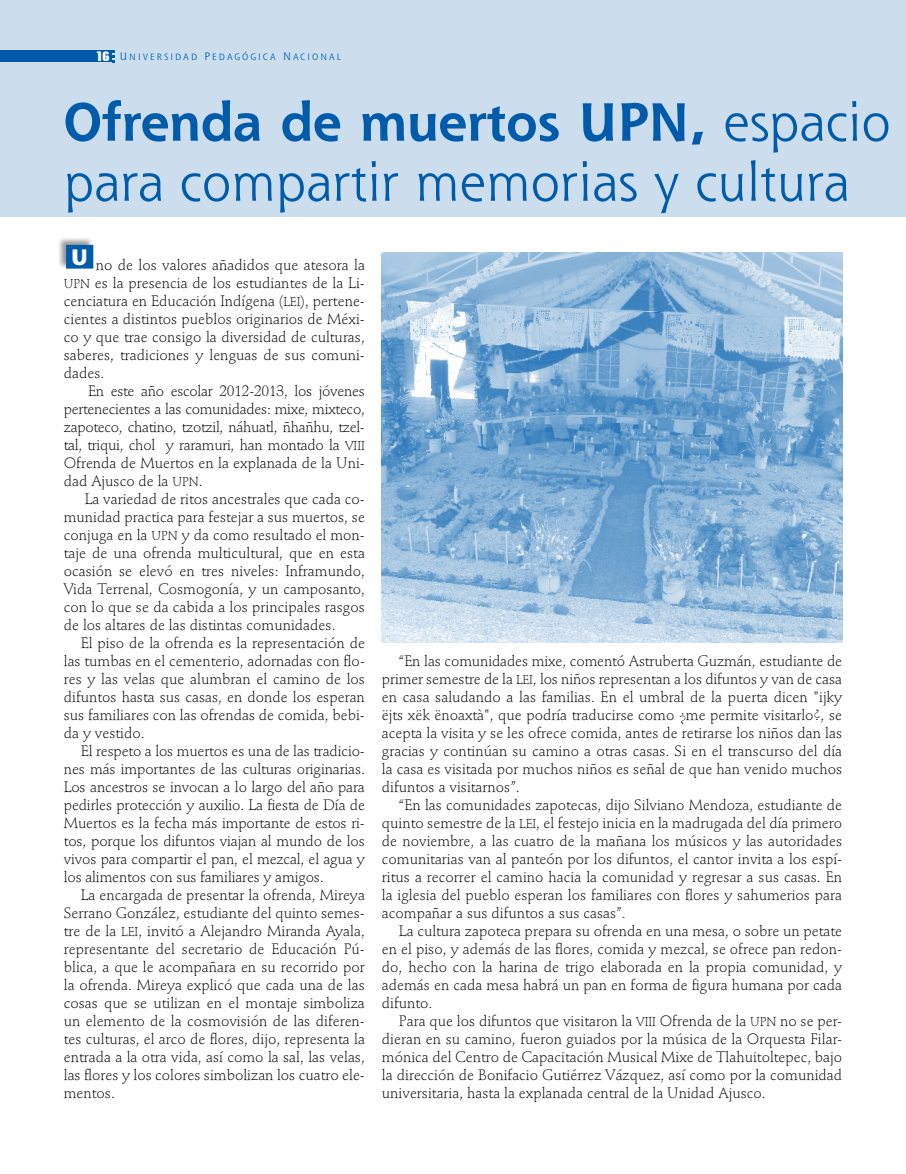
<style>
.page{position:relative;width:906px;height:1174px;background:#fff}
.page>*{position:absolute;margin:0;border:0;box-sizing:border-box;transform-origin:0 0}
.t1{font:52.5px/60px "Shannon";color:#005cab}
.t2{font:700 22.2px "Stone Sans";color:#fff}
.t3{font:300 15px/18px "Stempel Schneidler";color:#000;text-align:justify}
.t4{font:8.85px "Shannon Book SC850";letter-spacing:.235em;color:#005cab}
.s1{font-family:"Briem Akademi MM 900 400";font-size:13.5px;color:#fff}
.s2{font-size:10.5px}
.s3{font-weight:700}
.s4{font-family:"Stempel Schneidler Light SC850";font-weight:400;font-size:12.75px}
</style>
<div class="page">
<div style="left:0;top:0;width:906px;height:217px;background:#ccdeee"></div>
<div style="left:0;top:50px;width:111px;height:12px;background:#005cab"></div>
<svg style="left:113px;top:50px;width:2px;height:12px"></svg>
<div style="left:57px;top:236px;width:37px;height:33px;background:#000;opacity:.4"></div>
<div style="left:66px;top:245px;width:27px;height:24px;background:#005cab"></div>
<img style="left:382px;top:252px;width:460px;height:390px">
<p class="t4" style="left:95px;top:51px;width:247px"><span class="s1">16</span> <span class="s2">U</span>NIVERSIDAD <span class="s2">P</span>EDAGÓGICA <span class="s2">N</span> ACIONAL</p>
<h1 class="t1" style="left:64px;top:91px;width:828px"><span class="s3">Ofrenda de muertos UPN,</span> espacio para compartir memorias y cultura</h1>
<h2 class="t2" style="left:71px;top:244px;width:18px">U</h2>
<p class="t3" style="left:64px;top:256px;width:303px;text-indent:32px">no de los valores añadidos que atesora la <span class="s4">UPN</span> es la presencia de los estudiantes de la Li&shy;cenciatura en Educación Indígena (<span class="s4">LEI</span>), pertene&shy;cientes a distintos pueblos originarios de Méxi&shy;co y que trae consigo la diversidad de culturas, saberes, tradiciones y lenguas de sus comuni&shy;dades.</p>
<p class="t3" style="left:64px;top:382px;width:303px;text-indent:24px">En este año escolar 2012-2013, los jóvenes pertenecientes a las comunidades: mixe, mixteco, zapoteco, chatino, tzotzil, náhuatl, ñhañhu, tzel&shy;tal, triqui, chol y raramuri, han montado la <span class="s4">VIII </span>Ofrenda de Muertos en la explanada de la Uni&shy;dad Ajusco de la <span class="s4">UPN</span>.</p>
<p class="t3" style="left:64px;top:490px;width:303px;text-indent:21px">La variedad de ritos ancestrales que cada co&shy;munidad practica para festejar a sus muertos, se conjuga en la <span class="s4">UPN</span> y da como resultado el mon&shy;taje de una ofrenda multicultural, que en esta ocasión se elevó en tres niveles: Inframundo, Vida Terrenal, Cosmogonía, y un camposanto, con lo que se da cabida a los principales rasgos de los altares de las distintas comunidades.</p>
<p class="t3" style="left:64px;top:634px;width:303px;text-indent:17px">El piso de la ofrenda es la representación de las tumbas en el cementerio, adornadas con flo&shy;res y las velas que alumbran el camino de los difuntos hasta sus casas, en donde los esperan sus familiares con las ofrendas de comida, bebi&shy;da y vestido.</p>
<p class="t3" style="left:64px;top:742px;width:303px;text-indent:17px">El respeto a los muertos es una de las tradicio&shy;nes más importantes de las culturas originarias.<br>Los ancestros se invocan a lo largo del año para pedirles protección y auxilio. La fiesta de Día de Muertos es la fecha más importante de estos ri&shy;tos, porque los difuntos viajan al mundo de los vivos para compartir el pan, el mezcal, el agua y los alimentos con sus familiares y amigos.</p>
<p class="t3" style="left:64px;top:886px;width:303px;text-indent:17px">La encargada de presentar la ofrenda, Mireya Serrano González, estudiante del quinto semes&shy;tre de la <span class="s4">LEI</span>, invitó a Alejandro Miranda Ayala, representante del secretario de Educación Pú&shy;blica, a que le acompañara en su recorrido por la ofrenda. Mireya explicó que cada una de las cosas que se utilizan en el montaje simboliza un elemento de la cosmovisión de las diferen&shy;tes culturas, el arco de flores, dijo, representa la entrada a la otra vida, así como la sal, las velas, las flores y los colores simbolizan los cuatro ele&shy;mentos.</p>
<p class="t3" style="left:382px;top:652px;width:462px;text-indent:17px">“En las comunidades mixe, comentó Astruberta Guzmán, estudiante de primer semestre de la <span class="s4">LEI</span>, los niños representan a los difuntos y van de casa en casa saludando a las familias. En el umbral de la puerta dicen "ijky ëjts xëk ënoaxtà", que podría traducirse como ¿me permite visitarlo?, se acepta la visita y se les ofrece comida, antes de retirarse los niños dan las gracias y continúan su camino a otras casas. Si en el transcurso del día la casa es visitada por muchos niños es señal de que han venido muchos difuntos a visitarnos”.</p>
<p class="t3" style="left:382px;top:796px;width:462px;text-indent:17px">“En las comunidades zapotecas, dijo Silviano Mendoza, estudiante de quinto semestre de la <span class="s4">LEI</span>, el festejo inicia en la madrugada del día primero de noviembre, a las cuatro de la mañana los músicos y las autoridades comunitarias van al panteón por los difuntos, el cantor invita a los espí&shy;ritus a recorrer el camino hacia la comunidad y regresar a sus casas. En la iglesia del pueblo esperan los familiares con flores y sahumerios para acompañar a sus difuntos a sus casas”.</p>
<p class="t3" style="left:382px;top:922px;width:462px;text-indent:17px">La cultura zapoteca prepara su ofrenda en una mesa, o sobre un petate en el piso, y además de las flores, comida y mezcal, se ofrece pan redon&shy;do, hecho con la harina de trigo elaborada en la propia comunidad, y además en cada mesa habrá un pan en forma de figura humana por cada difunto.</p>
<p class="t3" style="left:382px;top:1012px;width:462px;text-indent:17px">Para que los difuntos que visitaron la <span class="s4">VIII</span> Ofrenda de la <span class="s4">UPN</span> no se per&shy;dieran en su camino, fueron guiados por la música de la Orquesta Filar&shy;mónica del Centro de Capacitación Musical Mixe de Tlahuitoltepec, bajo la dirección de Bonifacio Gutiérrez Vázquez, así como por la comunidad universitaria, hasta la explanada central de la Unidad Ajusco.</p>
</div>
